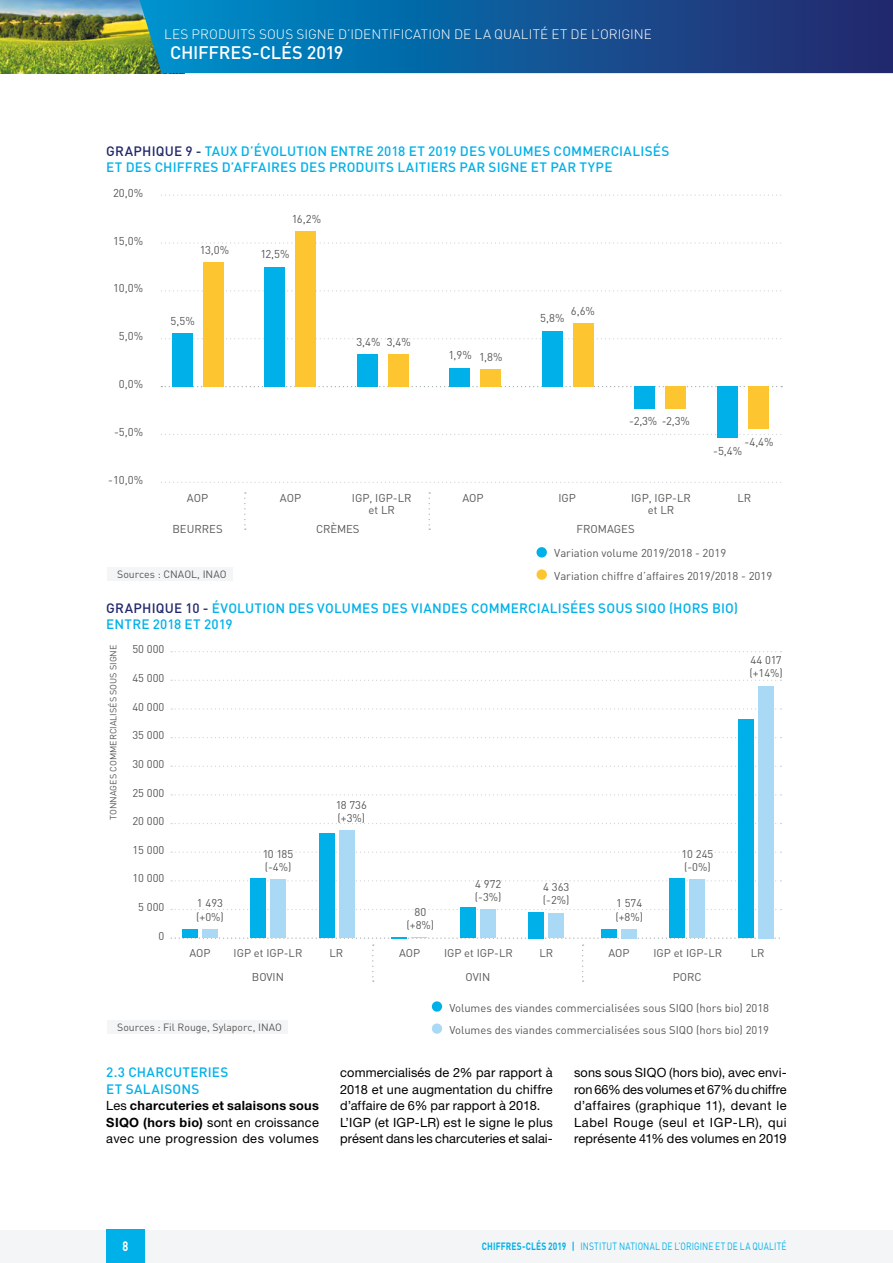
<style>
.page{position:relative;width:893px;height:1263px;background:#fff}
.page>*{position:absolute;margin:0;border:0;box-sizing:border-box;transform-origin:0 0}
.t1{font:500 18px "DIN";letter-spacing:-.01em;color:#fff}
.t2{font:500 13.5px/16.2px "DIN";letter-spacing:.015em;color:#00b1e9}
.t3{font:300 13.5px "DIN";color:#fff}
.t4{font:700 13.5px "DIN";color:#fff;scale:.8 1}
.t5{font:12.75px/16.5px "Helvetica Neue LT Std";letter-spacing:.015em;color:#000;text-align:justify}
.t6{font:11.25px/13.5px "DIN";color:#575756}
.t7{font:10.5px "DIN";letter-spacing:.025em;color:#00b1e9;scale:.8 1}
.t8{font:10.5px "DIN";color:#575756}
.t9{font:9px "DIN";color:#575756}
.s1{color:#21276c}
.s2{font-weight:700}
</style>
<div class="page">
<img style="left:0;top:0;width:133px;height:73px">
<svg style="left:133px;top:0;width:760px;height:73px;background:#125b98"></svg>
<div style="left:0;top:1230px;width:893px;height:33px;background:#f4f5f6"></div>
<div style="left:106px;top:1230px;width:39px;height:33px;background:#00b1e9"></div>
<svg style="left:244px;top:492px;width:2px;height:38px"></svg>
<svg style="left:429px;top:492px;width:1px;height:38px"></svg>
<div style="left:536px;top:547px;width:11px;height:10px;background:#00b1e9;border-radius:50%"></div>
<div style="left:536px;top:569px;width:11px;height:11px;background:#fdc52f;border-radius:50%"></div>
<div style="left:108px;top:568px;width:125px;height:13px;background:#f4f5f6"></div>
<svg style="left:161px;top:386px;width:621px;height:1px"></svg>
<svg style="left:161px;top:482px;width:620px;height:1px"></svg>
<svg style="left:161px;top:434px;width:621px;height:1px"></svg>
<svg style="left:161px;top:338px;width:620px;height:1px"></svg>
<svg style="left:161px;top:290px;width:620px;height:1px"></svg>
<svg style="left:161px;top:242px;width:620px;height:2px"></svg>
<svg style="left:161px;top:194px;width:620px;height:2px"></svg>
<div style="left:749px;top:387px;width:20px;height:42px;background:#fdc52f"></div>
<div style="left:718px;top:387px;width:20px;height:51px;background:#00b1e9"></div>
<div style="left:665px;top:387px;width:20px;height:22px;background:#fdc52f"></div>
<div style="left:634px;top:387px;width:20px;height:22px;background:#00b1e9"></div>
<div style="left:573px;top:323px;width:20px;height:64px;background:#fdc52f"></div>
<div style="left:542px;top:331px;width:20px;height:56px;background:#00b1e9"></div>
<div style="left:481px;top:369px;width:20px;height:18px;background:#fdc52f"></div>
<div style="left:450px;top:368px;width:20px;height:19px;background:#00b1e9"></div>
<div style="left:388px;top:354px;width:20px;height:33px;background:#fdc52f"></div>
<div style="left:357px;top:354px;width:20px;height:33px;background:#00b1e9"></div>
<div style="left:296px;top:231px;width:20px;height:156px;background:#fdc52f"></div>
<div style="left:265px;top:267px;width:20px;height:120px;background:#00b1e9"></div>
<div style="left:204px;top:262px;width:20px;height:125px;background:#fdc52f"></div>
<div style="left:173px;top:333px;width:20px;height:54px;background:#00b1e9"></div>
<div style="left:432px;top:1001px;width:10px;height:11px;background:#00b1e9;border-radius:50%"></div>
<div style="left:432px;top:1023px;width:10px;height:11px;background:#aad9f6;border-radius:50%"></div>
<svg style="left:171px;top:909px;width:610px;height:1px"></svg>
<svg style="left:171px;top:880px;width:610px;height:1px"></svg>
<svg style="left:171px;top:851px;width:610px;height:2px"></svg>
<svg style="left:171px;top:823px;width:610px;height:1px"></svg>
<svg style="left:171px;top:794px;width:610px;height:1px"></svg>
<svg style="left:171px;top:766px;width:610px;height:1px"></svg>
<svg style="left:171px;top:737px;width:610px;height:1px"></svg>
<svg style="left:171px;top:708px;width:610px;height:2px"></svg>
<svg style="left:171px;top:680px;width:610px;height:1px"></svg>
<svg style="left:171px;top:651px;width:610px;height:1px"></svg>
<div style="left:758px;top:686px;width:16px;height:252px;background:#aad9f6"></div>
<div style="left:689px;top:879px;width:16px;height:59px;background:#aad9f6"></div>
<div style="left:621px;top:929px;width:16px;height:9px;background:#aad9f6"></div>
<div style="left:548px;top:913px;width:16px;height:25px;background:#aad9f6"></div>
<div style="left:480px;top:910px;width:16px;height:28px;background:#aad9f6"></div>
<div style="left:339px;top:831px;width:15px;height:107px;background:#aad9f6"></div>
<div style="left:270px;top:880px;width:16px;height:58px;background:#aad9f6"></div>
<div style="left:202px;top:929px;width:16px;height:9px;background:#aad9f6"></div>
<div style="left:182px;top:930px;width:16px;height:8px;background:#00b1e9"></div>
<div style="left:250px;top:878px;width:16px;height:60px;background:#00b1e9"></div>
<div style="left:319px;top:833px;width:15px;height:105px;background:#00b1e9"></div>
<div style="left:460px;top:908px;width:16px;height:30px;background:#00b1e9"></div>
<div style="left:528px;top:912px;width:16px;height:26px;background:#00b1e9"></div>
<div style="left:601px;top:929px;width:16px;height:9px;background:#00b1e9"></div>
<div style="left:669px;top:878px;width:16px;height:60px;background:#00b1e9"></div>
<div style="left:738px;top:720px;width:16px;height:218px;background:#00b1e9"></div>
<svg style="left:171px;top:937px;width:609px;height:45px"></svg>
<div style="left:108px;top:1020px;width:180px;height:13px;background:#f4f5f6"></div>
<p class="t3" style="left:164px;top:26px;width:489px">LES PRODUITS SOUS SIGNE D’IDENTIFICATION DE LA QUALITÉ ET DE L’ORIGINE</p>
<h1 class="t1" style="left:170px;top:41px;width:175px">CHIFFRES-CLÉS 2019</h1>
<p class="t2" style="left:106px;top:142px;width:564px"><span class="s1">GRAPHIQUE 9 -</span> TAUX D’ÉVOLUTION ENTRE 2018 ET 2019 DES VOLUMES COMMERCIALISÉS<br>ET DES CHIFFRES D’AFFAIRES DES PRODUITS LAITIERS PAR SIGNE ET PAR TYPE</p>
<p class="t6" style="left:113px;top:186px;width:32px">20,0%</p>
<p class="t6" style="left:113px;top:233px;width:32px">15,0%</p>
<p class="t6" style="left:113px;top:281px;width:32px">10,0%</p>
<p class="t6" style="left:119px;top:329px;width:26px">5,0%</p>
<p class="t6" style="left:119px;top:377px;width:26px">0,0%</p>
<p class="t6" style="left:114px;top:425px;width:30px">-5,0%</p>
<p class="t6" style="left:108px;top:473px;width:36px">-10,0%</p>
<p class="t6" style="left:292px;top:212px;width:31px">16,2%</p>
<p class="t6" style="left:200px;top:243px;width:31px">13,0%</p>
<p class="t6" style="left:260px;top:247px;width:31px">12,5%</p>
<p class="t6" style="left:171px;top:314px;width:26px">5,5%</p>
<p class="t6" style="left:356px;top:334px;width:56px">3,4% 3,4%</p>
<p class="t6" style="left:448px;top:349px;width:55px">1,9% 1,8%</p>
<p class="t6" style="left:571px;top:304px;width:26px">6,6%</p>
<p class="t6" style="left:540px;top:311px;width:26px">5,8%</p>
<p class="t6" style="left:629px;top:414px;width:62px">-2,3% -2,3%</p>
<p class="t6" style="left:745px;top:435px;width:30px">-4,4%</p>
<p class="t6" style="left:713px;top:444px;width:30px">-5,4%</p>
<p class="t6" style="left:631px;top:491px;width:61px">IGP, IGP-LR</p>
<p class="t6" style="left:737px;top:491px;width:15px">LR</p>
<p class="t6" style="left:648px;top:503px;width:28px">et LR</p>
<p class="t6" style="left:554px;top:542px;width:220px;line-height:22.2px">Variation volume 2019/2018 - 2019<br>Variation chiffre d’affaires 2019/2018 - 2019</p>
<p class="t6" style="left:187px;top:491px;width:23px">AOP</p>
<p class="t6" style="left:280px;top:491px;width:23px">AOP</p>
<p class="t6" style="left:462px;top:491px;width:23px">AOP</p>
<p class="t6" style="left:558px;top:491px;width:19px">IGP</p>
<p class="t6" style="left:352px;top:491px;width:61px;line-height:12px;text-align:center">IGP, IGP-LR et LR</p>
<p class="t6" style="left:172px;top:521px;width:52px">BEURRES</p>
<p class="t6" style="left:316px;top:521px;width:45px">CRÈMES</p>
<p class="t6" style="left:576px;top:521px;width:60px">FROMAGES</p>
<p class="t8" style="left:117px;top:568px;width:111px">Sources : CNAOL, INAO</p>
<p class="t2" style="left:106px;top:599px;width:633px"><span class="s1">GRAPHIQUE 10 -</span> ÉVOLUTION DES VOLUMES DES VIANDES COMMERCIALISÉES SOUS SIQO (HORS BIO)<br>ENTRE 2018 ET 2019</p>
<p class="t9" style="left:108px;top:820px;width:177px;rotate:-90deg">TONNAGES COMMERCIALISÉS SOUS SIGNE</p>
<p class="t6" style="left:132px;top:642px;width:34px">50 000</p>
<p class="t6" style="left:132px;top:671px;width:34px">45 000</p>
<p class="t6" style="left:132px;top:699px;width:34px">40 000</p>
<p class="t6" style="left:132px;top:728px;width:34px">35 000</p>
<p class="t6" style="left:132px;top:757px;width:34px">30 000</p>
<p class="t6" style="left:132px;top:785px;width:34px">25 000</p>
<p class="t6" style="left:132px;top:814px;width:34px">20 000</p>
<p class="t6" style="left:132px;top:843px;width:34px">15 000</p>
<p class="t6" style="left:132px;top:871px;width:34px">10 000</p>
<p class="t6" style="left:138px;top:900px;width:28px">5 000</p>
<p class="t6" style="left:159px;top:929px;width:7px">0</p>
<p class="t6" style="left:196px;top:896px;width:29px">1 493 (+0%)</p>
<p class="t6" style="left:263px;top:847px;width:32px">10 185 (-4%)</p>
<p class="t6" style="left:336px;top:798px;width:33px">18 736 (+3%)</p>
<p class="t6" style="left:407px;top:904px;width:29px;text-align:center">80 (+8%)</p>
<p class="t6" style="left:475px;top:876px;width:28px">4 972 (-3%)</p>
<p class="t6" style="left:543px;top:880px;width:28px">4 363 (-2%)</p>
<p class="t6" style="left:615px;top:896px;width:29px">1 574 (+8%)</p>
<p class="t6" style="left:681px;top:846px;width:34px">10 245 (-0%)</p>
<p class="t6" style="left:749px;top:653px;width:35px">44 017 (+14%)</p>
<p class="t6" style="left:189px;top:946px;width:23px">AOP</p>
<p class="t6" style="left:399px;top:946px;width:23px">AOP</p>
<p class="t6" style="left:444px;top:946px;width:70px">IGP et IGP-LR</p>
<p class="t6" style="left:539px;top:946px;width:15px">LR</p>
<p class="t6" style="left:608px;top:946px;width:23px">AOP</p>
<p class="t6" style="left:234px;top:941px;width:70px;line-height:23.7px;text-align:center">IGP et IGP-LR<br>BOVIN</p>
<p class="t6" style="left:329px;top:946px;width:15px">LR</p>
<p class="t6" style="left:465px;top:970px;width:26px">OVIN</p>
<p class="t6" style="left:653px;top:946px;width:70px">IGP et IGP-LR</p>
<p class="t6" style="left:751px;top:946px;width:15px">LR</p>
<p class="t6" style="left:673px;top:970px;width:30px">PORC</p>
<p class="t8" style="left:117px;top:1020px;width:166px">Sources : Fil Rouge, Sylaporc, INAO</p>
<p class="t2" style="left:106px;top:1063px;width:124px">2.3 CHARCUTERIES<br>ET SALAISONS</p>
<p class="t5" style="left:106px;top:1097px;width:214px">Les <span class="s2">charcuteries et salaisons sous SIQO (hors bio)</span> sont en croissance avec une progression des volumes</p>
<p class="t6" style="left:449px;top:996px;width:321px;line-height:22px">Volumes des viandes commercialisées sous SIQO (hors bio) 2018<br>Volumes des viandes commercialisées sous SIQO (hors bio) 2019</p>
<p class="t5" style="left:340px;top:1064px;width:214px;text-align:left">commercialisés de 2% par rapport à 2018 et une augmentation du chiffre d’affaire de 6% par rapport à 2018.<br>L’IGP (et IGP-LR) est le signe le plus présent dans les charcuteries et salai-</p>
<p class="t5" style="left:574px;top:1064px;width:214px">sons sous SIQO (hors bio), avec envi&shy;ron 66% des volumes et 67% du chiffre d’affaires (graphique 11), devant le Label Rouge (seul et IGP-LR), qui représente 41% des volumes en 2019</p>
<p class="t4" style="left:123px;top:1237px;width:9px">8</p>
<p class="t7" style="left:482px;top:1240px;width:382px"><span class="s2">CHIFFRES-CLÉS 2019 |</span> INSTITUT NATIONAL DE L’ORIGINE ET DE LA QUALITÉ</p>
</div>
